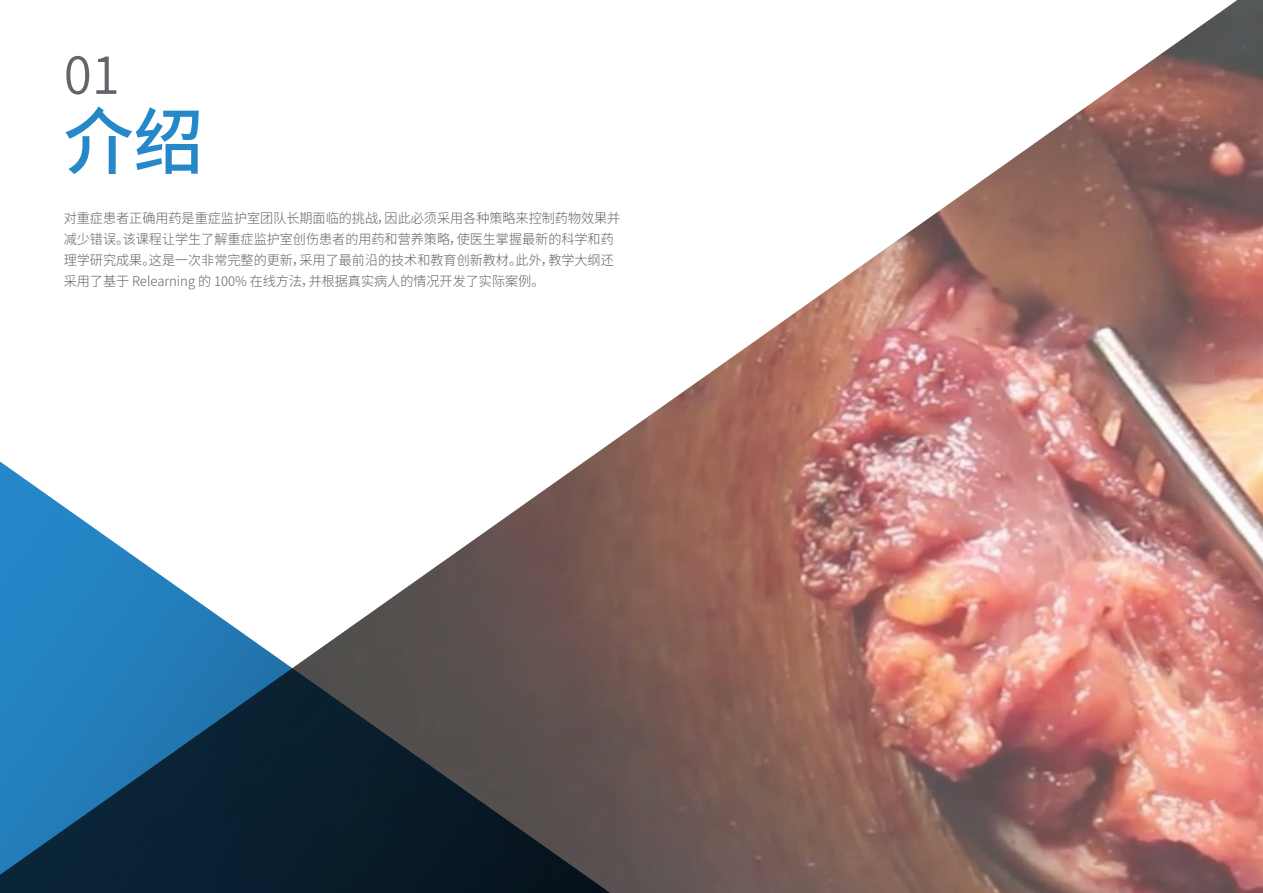
<style>
.page{position:relative;width:1263px;height:893px;background:#fff}
.page>*{position:absolute;margin:0;border:0;box-sizing:border-box;transform-origin:0 0}
.t1{font:500 72px "Source Han Sans CN";color:#2488c9}
.t2{font:52.5px "Source Han Sans CN";color:#61646a}
.t3{font:300 13.5px/21px "Source Han Sans CN";color:#61646a}
</style>
<div class="page">
<img style="left:606px;top:0;width:657px;height:893px">
<svg style="left:0;top:446px;width:640px;height:447px"></svg>
<h2 class="t2" style="left:64px;top:45px;width:57px">01</h2>
<h1 class="t1" style="left:64px;top:101px;width:141px">介绍</h1>
<p class="t3" style="left:64px;top:208px;width:558px">对重症患者正确用药是重症监护室团队长期面临的挑战，因此必须采用各种策略来控制药物效果并减少错误。该课程让学生了解重症监护室创伤患者的用药和营养策略，使医生掌握最新的科学和药理学研究成果。这是一次非常完整的更新，采用了最前沿的技术和教育创新教材。此外，教学大纲还采用了基于 Relearning 的 100% 在线方法，并根据真实病人的情况开发了实际案例。</p>
</div>
